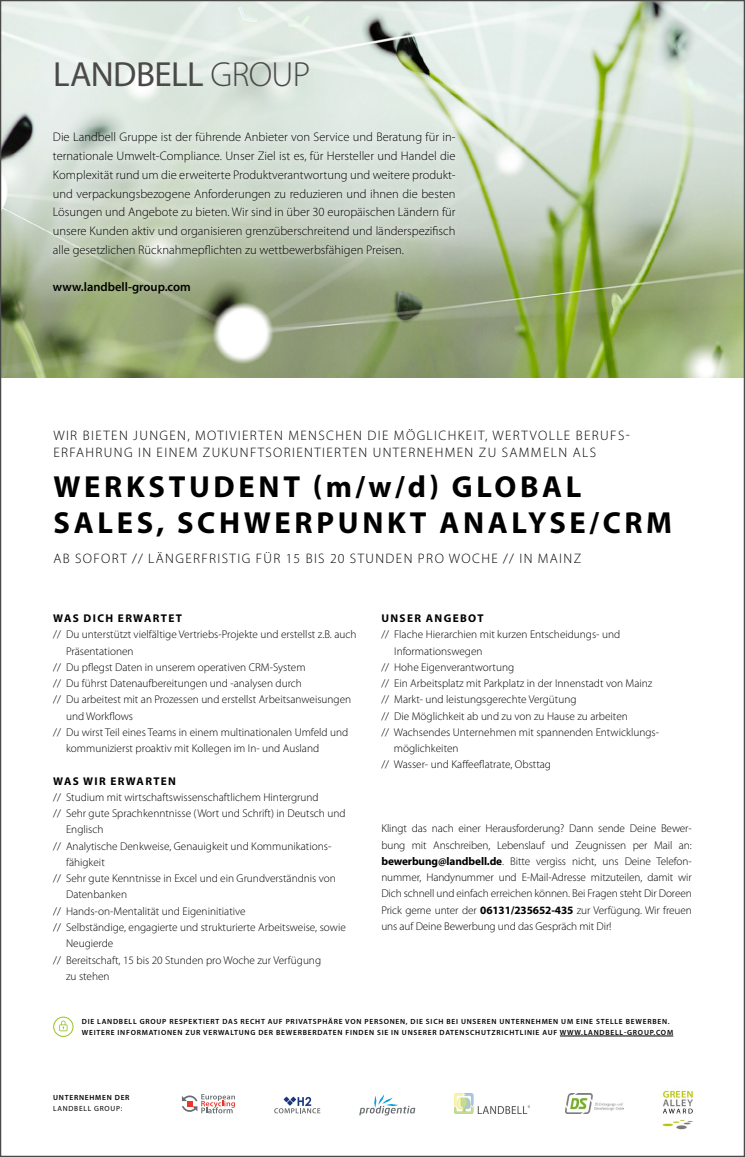
<style>
.page{position:relative;width:745px;height:1157px;background:#fff}
.page>*{position:absolute;margin:0;border:0;box-sizing:border-box;transform-origin:0 0}
.t1{font:35px "Myriad Pro";letter-spacing:-.015em;color:#4a4a49}
.t2{font:700 30.5px/36.6px "Myriad Pro";letter-spacing:.12em;color:#000}
.t3{font:300 13.75px/16.5px "Myriad Pro";letter-spacing:.1em;color:#000}
.t4{font:300 12.5px/18.8px "Myriad Pro";color:#000;text-align:justify}
.t5{font:600 12.5px "Myriad Pro";color:#000}
.t6{font:300 11.25px/16.2px "Myriad Pro";color:#000;text-align:justify}
.t7{font:700 11.25px "Myriad Pro";letter-spacing:.12em;color:#000}
.t8{font:600 7.5px/11.2px "Myriad Pro";letter-spacing:.1em;color:#000}
.t9{font:7.5px "Myriad Pro";letter-spacing:.1em;color:#000}
.s1{font-weight:300}
.s2{font-weight:700}
</style>
<div class="page">
<img style="left:2px;top:2px;width:740px;height:375px">
<svg style="left:46px;top:125px;width:416px;height:139px;background:#ced8cb"></svg>
<img style="left:454px;top:1093px;width:75px;height:20px">
<img style="left:662px;top:1090px;width:31px;height:40px">
<img style="left:565px;top:1093px;width:58px;height:20px">
<svg style="left:274px;top:1096px;width:46px;height:17px"></svg>
<svg style="left:359px;top:1094px;width:56px;height:21px"></svg>
<svg style="left:182px;top:1094px;width:53px;height:19px"></svg>
<hr style="left:559px;top:1035px;width:113px;height:1px;background:#000">
<div style="left:53px;top:1016px;width:20px;height:20px;border:1px solid #98c222;border-radius:50%"></div>
<svg style="left:59px;top:1020px;width:8px;height:11px"></svg>
<h1 class="t1" style="left:53px;top:52px;width:258px">LANDBELL <span class="s1">GROUP</span></h1>
<p class="t4" style="left:53px;top:128px;width:404px">Die Landbell Gruppe ist der führende Anbieter von Service und Beratung für in&shy;ternationale Umwelt-Compliance. Unser Ziel ist es, für Hersteller und Handel die Komplexität rund um die erweiterte Produktverantwortung und weitere produkt&shy;und verpackungsbezogene Anforderungen zu reduzieren und ihnen die besten Lösungen und Angebote zu bieten. Wir sind in über 30 europäischen Ländern für unsere Kunden aktiv und organisieren grenzüberschreitend und länderspezifisch alle gesetzlichen Rücknahmepflichten zu wettbewerbsfähigen Preisen.</p>
<p class="t5" style="left:53px;top:279px;width:139px">www.landbell-group.com</p>
<p class="t3" style="left:53px;top:427px;width:577px">WIR BIETEN JUNGEN, MOTIVIERTEN MENSCHEN DIE MÖGLICHKEIT, WERTVOLLE BERUFS-<br>ERFAHRUNG IN EINEM ZUKUNFTSORIENTIERTEN UNTERNEHMEN ZU SAMMELN ALS</p>
<h2 class="t2" style="left:53px;top:467px;width:619px">WERKSTUDENT (m/w/d) GLOBAL<br>SALES, SCHWERPUNKT ANALYSE/CRM</h2>
<p class="t3" style="left:53px;top:550px;width:529px">AB SOFORT // LÄNGERFRISTIG FÜR 15 BIS 20 STUNDEN PRO WOCHE // IN MAINZ</p>
<p class="t7" style="left:53px;top:611px;width:130px">WAS DICH ERWARTET</p>
<p class="t6" style="left:53px;top:626px;width:304px">// Du unterstützt vielfältige Vertriebs-Projekte und erstellst z.B. auch</p>
<p class="t6" style="left:66px;top:642px;width:69px">Präsentationen</p>
<p class="t6" style="left:53px;top:658px;width:254px">// Du pflegst Daten in unserem operativen CRM-System</p>
<p class="t6" style="left:53px;top:675px;width:250px">// Du führst Datenaufbereitungen und -analysen durch</p>
<p class="t6" style="left:53px;top:691px;width:299px">// Du arbeitest mit an Prozessen und erstellst Arbeitsanweisungen</p>
<p class="t6" style="left:66px;top:707px;width:68px">und Workflows</p>
<p class="t6" style="left:53px;top:723px;width:296px">// Du wirst Teil eines Teams in einem multinationalen Umfeld und</p>
<p class="t6" style="left:66px;top:740px;width:254px">kommunizierst proaktiv mit Kollegen im In- und Ausland</p>
<p class="t7" style="left:53px;top:773px;width:124px">WAS WIR ERWARTEN</p>
<p class="t6" style="left:53px;top:788px;width:267px">// Studium mit wirtschaftswissenschaftlichem Hintergrund</p>
<p class="t6" style="left:53px;top:805px;width:293px">// Sehr gute Sprachkenntnisse (Wort und Schrift) in Deutsch und</p>
<p class="t6" style="left:66px;top:821px;width:39px">Englisch</p>
<p class="t6" style="left:53px;top:837px;width:279px">// Analytische Denkweise, Genauigkeit und Kommunikations-</p>
<p class="t6" style="left:66px;top:853px;width:40px">fähigkeit</p>
<p class="t6" style="left:53px;top:870px;width:284px">// Sehr gute Kenntnisse in Excel und ein Grundverständnis von</p>
<p class="t6" style="left:66px;top:886px;width:62px">Datenbanken</p>
<p class="t6" style="left:53px;top:902px;width:194px">// Hands-on-Mentalität und Eigeninitiative</p>
<p class="t6" style="left:53px;top:918px;width:294px">// Selbständige, engagierte und strukturierte Arbeitsweise, sowie</p>
<p class="t6" style="left:66px;top:935px;width:49px">Neugierde</p>
<p class="t6" style="left:53px;top:951px;width:269px">// Bereitschaft, 15 bis 20 Stunden pro Woche zur Verfügung</p>
<p class="t6" style="left:66px;top:967px;width:45px">zu stehen</p>
<p class="t7" style="left:381px;top:610px;width:103px">UNSER ANGEBOT</p>
<p class="t6" style="left:381px;top:626px;width:240px">// Flache Hierarchien mit kurzen Entscheidungs- und</p>
<p class="t6" style="left:394px;top:642px;width:90px">Informationswegen</p>
<p class="t6" style="left:381px;top:658px;width:134px">// Hohe Eigenverantwortung</p>
<p class="t6" style="left:381px;top:675px;width:272px">// Ein Arbeitsplatz mit Parkplatz in der Innenstadt von Mainz</p>
<p class="t6" style="left:381px;top:691px;width:196px">// Markt- und leistungsgerechte Vergütung</p>
<p class="t6" style="left:381px;top:707px;width:248px">// Die Möglichkeit ab und zu von zu Hause zu arbeiten</p>
<p class="t6" style="left:381px;top:723px;width:279px">// Wachsendes Unternehmen mit spannenden Entwicklungs-</p>
<p class="t6" style="left:393px;top:740px;width:66px">möglichkeiten</p>
<p class="t6" style="left:381px;top:756px;width:171px">// Wasser- und Kaffeeflatrate, Obsttag</p>
<p class="t6" style="left:381px;top:820px;width:312px">Klingt das nach einer Herausforderung? Dann sende Deine Bewer&shy;bung mit Anschreiben, Lebenslauf und Zeugnissen per Mail an: <span class="s2">bewerbung@landbell.de</span>. Bitte vergiss nicht, uns Deine Telefon&shy;nummer, Handynummer und E-Mail-Adresse mitzuteilen, damit wir Dich schnell und einfach erreichen können. Bei Fragen steht Dir Doreen Prick gerne unter der <span class="s2">06131/235652-435</span> zur Verfügung. Wir freuen uns auf Deine Bewerbung und das Gespräch mit Dir!</p>
<p class="t8" style="left:82px;top:1015px;width:592px">DIE LANDBELL GROUP RESPEKTIERT DAS RECHT AUF PRIVATSPHÄRE VON PERSONEN, DIE SICH BEI UNSEREN UNTERNEHMEN UM EINE STELLE BEWERBEN.<br>WEITERE INFORMATIONEN ZUR VERWALTUNG DER BEWERBERDATEN FINDEN SIE IN UNSERER DATENSCHUTZRICHTLINIE AUF WWW.LANDBELL-GROUP.COM</p>
<p class="t8" style="left:53px;top:1091px;width:78px">UNTERNEHMEN DER</p>
<p class="t9" style="left:53px;top:1103px;width:71px">LANDBELL GROUP:</p>
</div>
